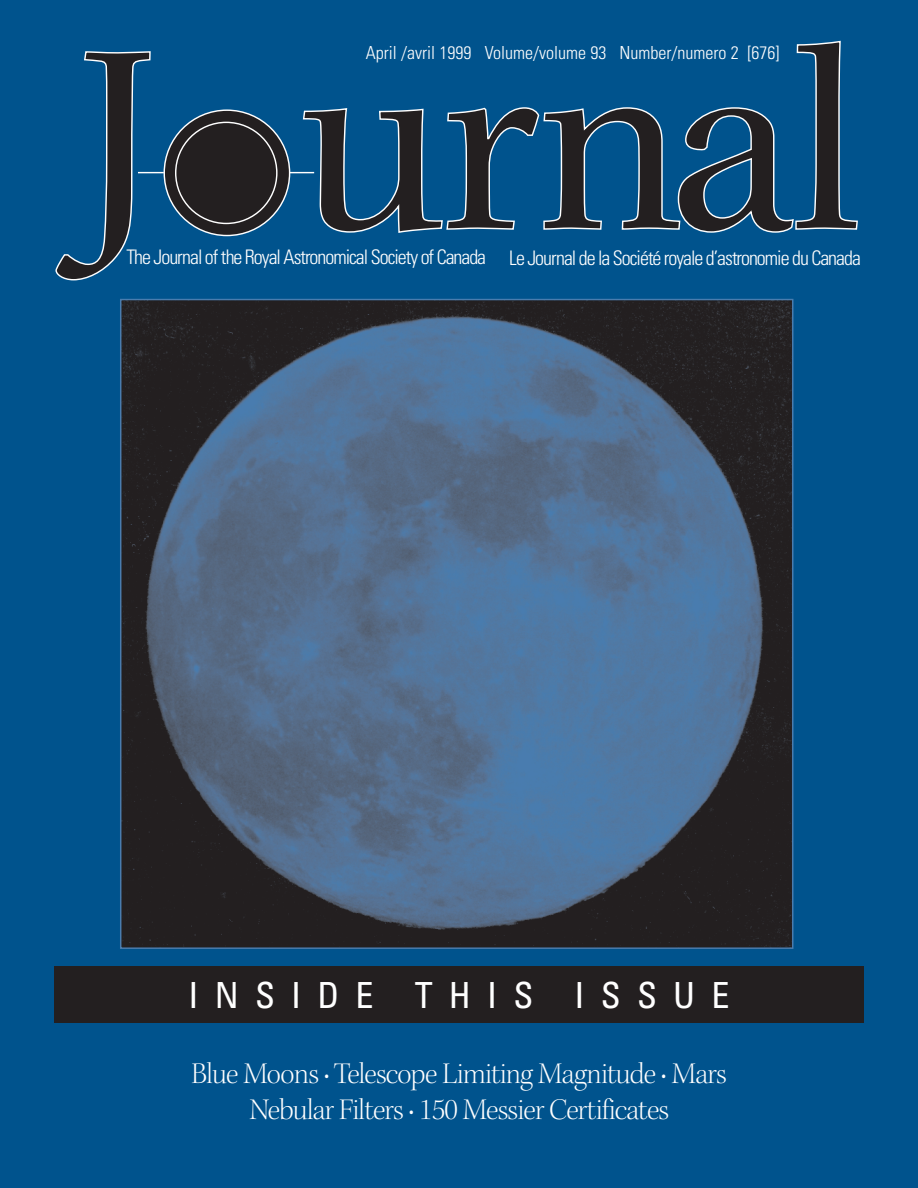
<style>
.page{position:relative;width:918px;height:1188px;background:#00538d}
.page>*{position:absolute;margin:0;border:0;box-sizing:border-box;transform-origin:0 0}
.t1{font:condensed 36px "Univers";letter-spacing:.45em;color:#fff}
.t2{font:30px/36px "Kepl MM 68 0 87 0 370 0 474 0";letter-spacing:-.025em;color:#fff;text-align:center}
.t3{font:300 condensed 20.1px "Univers";letter-spacing:-.05em;color:#fff}
.t4{font:300 condensed 18px "Univers";color:#fff}
</style>
<div class="page">
<svg style="left:164px;top:109px;width:126px;height:127px;fill:#231f20"></svg>
<div style="left:175px;top:122px;width:103px;height:102px;background:#231f20;border:1px solid #fff;border-radius:50%"></div>
<svg style="left:55px;top:51px;width:109px;height:230px"></svg>
<svg style="left:289px;top:40px;width:569px;height:193px"></svg>
<div style="left:54px;top:966px;width:810px;height:57px;background:#231f20"></div>
<img style="left:123px;top:302px;width:667px;height:644px">
<p class="t4" style="left:366px;top:46px;width:415px">April /avril 1999 Volume/volume 93 Number/numero 2 [676]</p>
<p class="t3" style="left:126px;top:250px;width:736px">The Journal of the Royal Astronomical Society of Canada Le Journal de la Société royale d’astronomie du Canada</p>
<h1 class="t1" style="left:189px;top:982px;width:542px">INSIDE THIS ISSUE</h1>
<h2 class="t2" style="left:191px;top:1057px;width:537px">Blue Moons • Telescope Limiting Magnitude • Mars<br>Nebular Filters • 150 Messier Certificates</h2>
</div>
